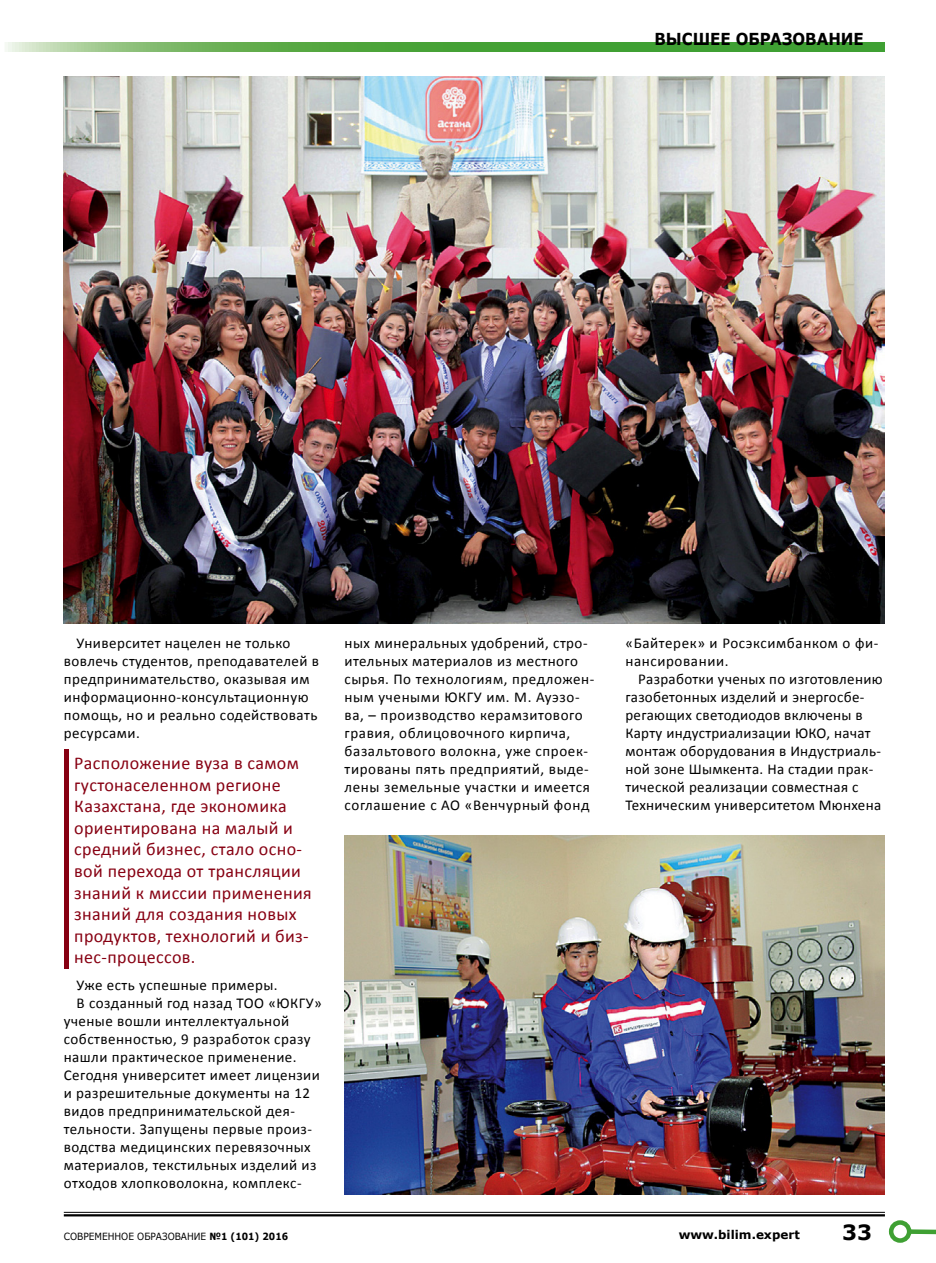
<style>
.page{position:relative;width:936px;height:1263px;background:#fff}
.page>*{position:absolute;margin:0;border:0;box-sizing:border-box;transform-origin:0 0}
.t1{font:700 21px "Verdana";color:#000}
.t2{font:18px/21.6px "Calibri";letter-spacing:.02em;color:#870012}
.t3{font:700 16.5px "Verdana";letter-spacing:-.005em;color:#000;scale:.91 1}
.t4{font:15px/18px "Calibri";letter-spacing:.03em;color:#000}
.t5{font:700 12px "Verdana";color:#000}
.t6{font:9.9px "Verdana";color:#000;scale:.91 1}
.s1{font-weight:700}
</style>
<div class="page">
<hr style="left:64px;top:749px;width:4px;height:220px;background:#870012">
<img style="left:64px;top:77px;width:820px;height:546px">
<img style="left:344px;top:835px;width:540px;height:360px">
<hr style="left:64px;top:1212px;width:820px;height:1px;background:#000">
<hr style="left:64px;top:1214px;width:820px;height:2px;background:#000">
<svg style="left:5px;top:43px;width:879px;height:8px;background:#5cac4d"></svg>
<div style="left:909px;top:1229px;width:26px;height:5px;background:#3fa033"></div>
<div style="left:888px;top:1220px;width:23px;height:23px;border:4px solid #3fa033;border-radius:50%"></div>
<p class="t3" style="left:654px;top:27px;width:231px">ВЫСШЕЕ ОБРАЗОВАНИЕ</p>
<p class="t4" style="left:64px;top:634px;width:257px;text-indent:13px">Университет нацелен не только вовлечь студентов, преподавателей в предпринимательство, оказывая им информационно-консультационную помощь, но и реально содействовать ресурсами.</p>
<p class="t2" style="left:74px;top:752px;width:239px">Расположение вуза в самом густонаселенном регионе<br>Казахстана, где экономика ориентирована на малый и средний бизнес, стало осно&shy;вой перехода от трансляции знаний к миссии применения знаний для создания новых продуктов, технологий и биз&shy;нес-процессов.</p>
<p class="t4" style="left:77px;top:976px;width:202px">Уже есть успешные примеры.</p>
<p class="t4" style="left:77px;top:994px;width:247px">В созданный год назад ТОО «ЮКГУ»</p>
<p class="t4" style="left:64px;top:1012px;width:227px">ученые вошли интеллектуальной</p>
<p class="t4" style="left:64px;top:1030px;width:248px">собственностью, 9 разработок сразу</p>
<p class="t4" style="left:64px;top:1048px;width:234px">нашли практическое применение.</p>
<p class="t4" style="left:64px;top:1066px;width:258px">Сегодня университет имеет лицензии</p>
<p class="t4" style="left:64px;top:1084px;width:248px">и разрешительные документы на 12</p>
<p class="t4" style="left:64px;top:1102px;width:233px">видов предпринимательской дея-</p>
<p class="t4" style="left:64px;top:1120px;width:250px">тельности. Запущены первые произ-</p>
<p class="t4" style="left:64px;top:1138px;width:248px">водства медицинских перевязочных</p>
<p class="t4" style="left:64px;top:1156px;width:254px">материалов, текстильных изделий из</p>
<p class="t4" style="left:64px;top:1174px;width:239px">отходов хлопковолокна, комплекс-</p>
<p class="t4" style="left:344px;top:634px;width:251px">ных минеральных удобрений, стро&shy;ительных материалов из местного сырья. По технологиям, предложен&shy;ным учеными ЮКГУ им. М. Ауэзо&shy;ва, – производство керамзитового гравия, облицовочного кирпича, базальтового волокна, уже спроек&shy;тированы пять предприятий, выде&shy;лены земельные участки и имеется соглашение с АО «Венчурный фонд</p>
<p class="t4" style="left:625px;top:634px;width:254px">«Байтерек» и Росэксимбанком о фи&shy;нансировании.</p>
<p class="t4" style="left:625px;top:670px;width:259px;text-indent:13px">Разработки ученых по изготовлению газобетонных изделий и энергосбе&shy;регающих светодиодов включены в Карту индустриализации ЮКО, начат монтаж оборудования в Индустриаль&shy;ной зоне Шымкента. На стадии прак&shy;тической реализации совместная с Техническим университетом Мюнхена</p>
<p class="t6" style="left:64px;top:1229px;width:248px">СОВРЕМЕННОЕ ОБРАЗОВАНИЕ <span class="s1">№1 (101) 2016</span></p>
<p class="t5" style="left:678px;top:1226px;width:123px">www.bilim.expert</p>
<h1 class="t1" style="left:842px;top:1217px;width:31px">33</h1>
</div>
